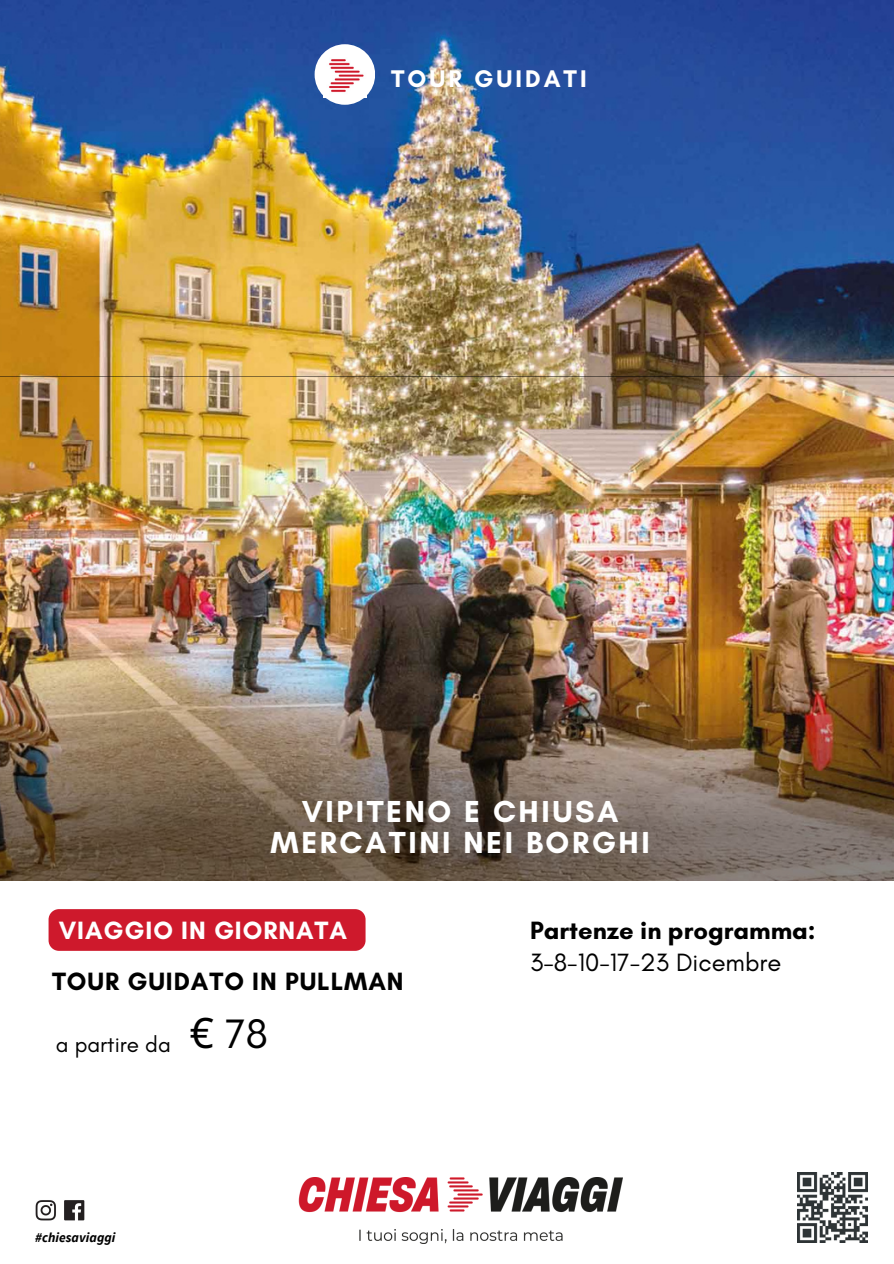
<style>
.page{position:relative;width:894px;height:1264px;background:#fff}
.page>*{position:absolute;margin:0;border:0;box-sizing:border-box;transform-origin:0 0}
.t1{font:42px "Glacial Indifference";color:#000}
.t2{font:700 30.9px "Glacial Indifference";letter-spacing:.085em;color:#fff}
.t3{font:700 25.5px "Glacial Indifference";letter-spacing:.02em;color:#000}
.t4{font:700 25.5px "Glacial Indifference";color:#000}
.t5{font:25.5px "Glacial Indifference";color:#000}
.t6{font:700 25.5px "Glacial Indifference";letter-spacing:.035em;color:#fff}
.t7{font:700 24.6px "Glacial Indifference";letter-spacing:.125em;color:#fff}
.t8{font:22.5px "Glacial Indifference";color:#000}
.t9{font:italic 700 13.5px "Source Sans Pro";letter-spacing:.005em;color:#000}
.s1{font-family:"Noto Sans"}
</style>
<div class="page">
<img style="left:0;top:0;width:893px;height:377px">
<img style="left:0;top:377px;width:893px;height:503px">
<div style="left:314px;top:44px;width:61px;height:61px;background:#fff;border-radius:50%"></div>
<img style="left:329px;top:59px;width:35px;height:33px">
<img style="left:298px;top:1177px;width:324px;height:65px">
<img style="left:797px;top:1172px;width:70px;height:70px">
<img style="left:35px;top:1200px;width:50px;height:21px">
<div style="left:49px;top:909px;width:316px;height:41px;background:#ce192c;border-radius:10px"></div>
<p class="t7" style="left:391px;top:63px;width:197px">TOUR GUIDATI</p>
<p class="t2" style="left:301px;top:792px;width:318px">VIPITENO E CHIUSA</p>
<p class="t2" style="left:270px;top:823px;width:380px">MERCATINI NEI BORGHI</p>
<p class="t6" style="left:59px;top:914px;width:290px">VIAGGIO IN GIORNATA</p>
<p class="t3" style="left:52px;top:965px;width:353px">TOUR GUIDATO IN PULLMAN</p>
<p class="t8" style="left:56px;top:1030px;width:117px">a partire da</p>
<p class="t1" style="left:190px;top:1008px;width:80px"><span class="s1">€</span> 78</p>
<p class="t9" style="left:35px;top:1228px;width:82px">#chiesaviaggi</p>
<p class="t4" style="left:530px;top:915px;width:287px">Partenze in programma:</p>
<p class="t5" style="left:530px;top:946px;width:253px">3-8-10-17-23 Dicembre</p>
</div>
